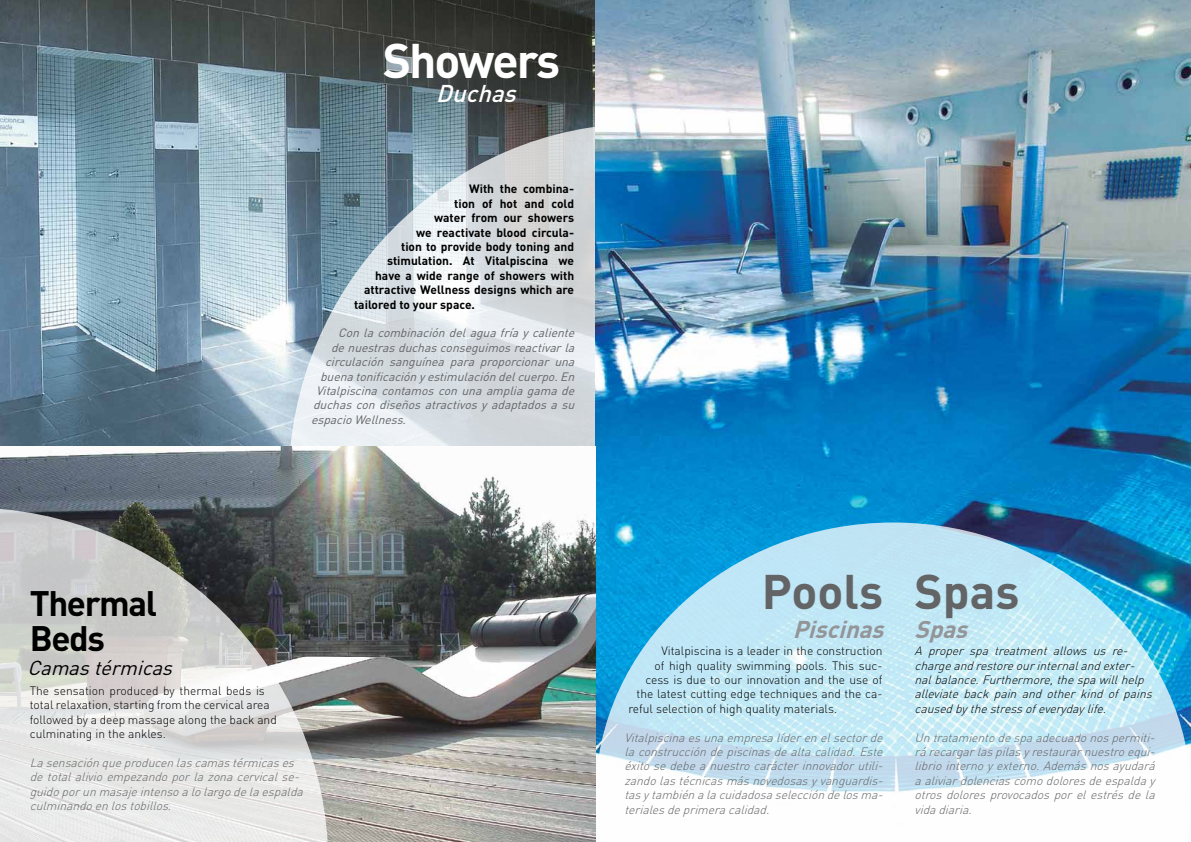
<style>
.page{position:relative;width:1191px;height:842px;background:#fff}
.page>*{position:absolute;margin:0;border:0;box-sizing:border-box;transform-origin:0 0}
.t1{font:700 48px "DIN Pro";color:#636466}
.t2{font:700 48px "DIN Pro";letter-spacing:-.045em;color:#fff}
.t3{font:700 35px/35px "DIN Pro";letter-spacing:-.04em;color:#000}
.t4{font:italic 700 24px "DIN Pro";color:#939598}
.t5{font:italic 500 24px "DIN Pro";color:#fff}
.t6{font:italic 20px "DIN Pro";color:#000}
.t7{font:italic 300 12px/14.4px "DIN Pro";color:#636466;text-align:justify}
.t8{font:300 12px/14.4px "DIN Pro";color:#000}
.t9{font:italic 12px "DIN Pro";color:#636466}
.t10{font:700 12px "DIN Pro";color:#000}
.t11{font:italic 300 12px/14.4px "DIN Pro";color:#000}
</style>
<div class="page">
<img style="left:0;top:0;width:595px;height:446px">
<svg style="left:288px;top:123px;width:307px;height:323px;background:#bbc6cd"></svg>
<img style="left:595px;top:0;width:596px;height:522px">
<svg style="left:595px;top:522px;width:596px;height:320px"></svg>
<img style="left:0;top:446px;width:595px;height:396px">
<svg style="left:0;top:507px;width:328px;height:335px;background:#b9bab9"></svg>
<h1 class="t2" style="left:383px;top:29px;width:179px">Showers</h1>
<h3 class="t5" style="left:436px;top:77px;width:89px">Duchas</h3>
<p class="t10" style="left:469px;top:181px;width:106px">With the combina-</p>
<p class="t10" style="left:454px;top:195px;width:121px">tion of hot and cold</p>
<p class="t10" style="left:434px;top:210px;width:142px">water from our showers</p>
<p class="t10" style="left:416px;top:224px;width:159px">we reactivate blood circula-</p>
<p class="t10" style="left:401px;top:239px;width:175px">tion to provide body toning and</p>
<p class="t10" style="left:387px;top:253px;width:188px">stimulation. At Vitalpiscina we</p>
<p class="t10" style="left:375px;top:267px;width:201px">have a wide range of showers with</p>
<p class="t10" style="left:364px;top:282px;width:212px">attractive Wellness designs which are</p>
<p class="t10" style="left:354px;top:296px;width:122px">tailored to your space.</p>
<p class="t9" style="left:338px;top:325px;width:242px">Conlacombinacióndelaguafríaycaliente</p>
<p class="t9" style="left:331px;top:339px;width:249px">denuestrasduchasconseguimosreactivarla</p>
<p class="t9" style="left:325px;top:354px;width:255px">circulación sanguínea para proporcionar una</p>
<p class="t9" style="left:320px;top:368px;width:260px">buenatonificaciónyestimulacióndelcuerpo.En</p>
<p class="t9" style="left:316px;top:383px;width:264px">Vitalpiscinacontamosconunaampliagamade</p>
<p class="t9" style="left:313px;top:397px;width:267px">duchascondiseñosatractivosyadaptadosasu</p>
<p class="t9" style="left:311px;top:411px;width:100px">espacioWellness.</p>
<h2 class="t3" style="left:30px;top:584px;width:129px">Thermal<br>Beds</h2>
<h3 class="t6" style="left:27px;top:654px;width:153px">Camastérmicas</h3>
<p class="t8" style="left:30px;top:683px;width:248px">The sensation produced by thermal beds is total relaxation, starting from the cervical area followed by a deep massage along the back and culminating in the ankles.</p>
<p class="t7" style="left:30px;top:755px;width:279px;text-align:left">Lasensaciónqueproducenlascamastérmicases detotalalivioempezandoporlazonacervicalse&shy;guidoporunmasajeintensoalolargodelaespalda culminandoenlostobillos.</p>
<h1 class="t1" style="left:762px;top:559px;width:123px">Pools</h1>
<h3 class="t4" style="left:793px;top:613px;width:100px">Piscinas</h3>
<p class="t8" style="left:661px;top:643px;width:222px">Vitalpiscina is a leader in the construction</p>
<p class="t8" style="left:654px;top:658px;width:229px">of high quality swimming pools. This suc-</p>
<p class="t8" style="left:645px;top:672px;width:238px">cess is due to our innovation and the use of</p>
<p class="t8" style="left:636px;top:686px;width:248px">the latest cutting edge techniques and the ca-</p>
<p class="t8" style="left:628px;top:701px;width:210px">reful selection of high quality materials.</p>
<p class="t7" style="left:624px;top:730px;width:264px">Vitalpiscinaesunaempresalíderenelsectorde laconstruccióndepiscinasdealtacalidad.Este éxitosedebeanuestrocarácterinnovadorutili&shy;zandolastécnicasmásnovedosasyvanguardis&shy;tasytambiénalacuidadosaseleccióndelosma&shy;terialesdeprimeracalidad.</p>
<h1 class="t1" style="left:914px;top:559px;width:106px">Spas</h1>
<h3 class="t4" style="left:914px;top:613px;width:62px">Spas</h3>
<p class="t11" style="left:914px;top:643px;width:243px">A proper spa treatment allows us re&shy;chargeandrestoreourinternalandexter&shy;nalbalance.Furthermore,thespawillhelp alleviate back pain and other kind of pains causedbythestressofeverydaylife.</p>
<p class="t7" style="left:914px;top:730px;width:246px">Untratamientodespaadecuadonospermiti&shy;rárecargarlaspilasyrestaurarnuestroequi&shy;libriointernoyexterno.Ademásnosayudará aaliviardolenciascomodoloresdeespalday otrosdoloresprovocadosporelestrésdela vidadiaria.</p>
</div>
